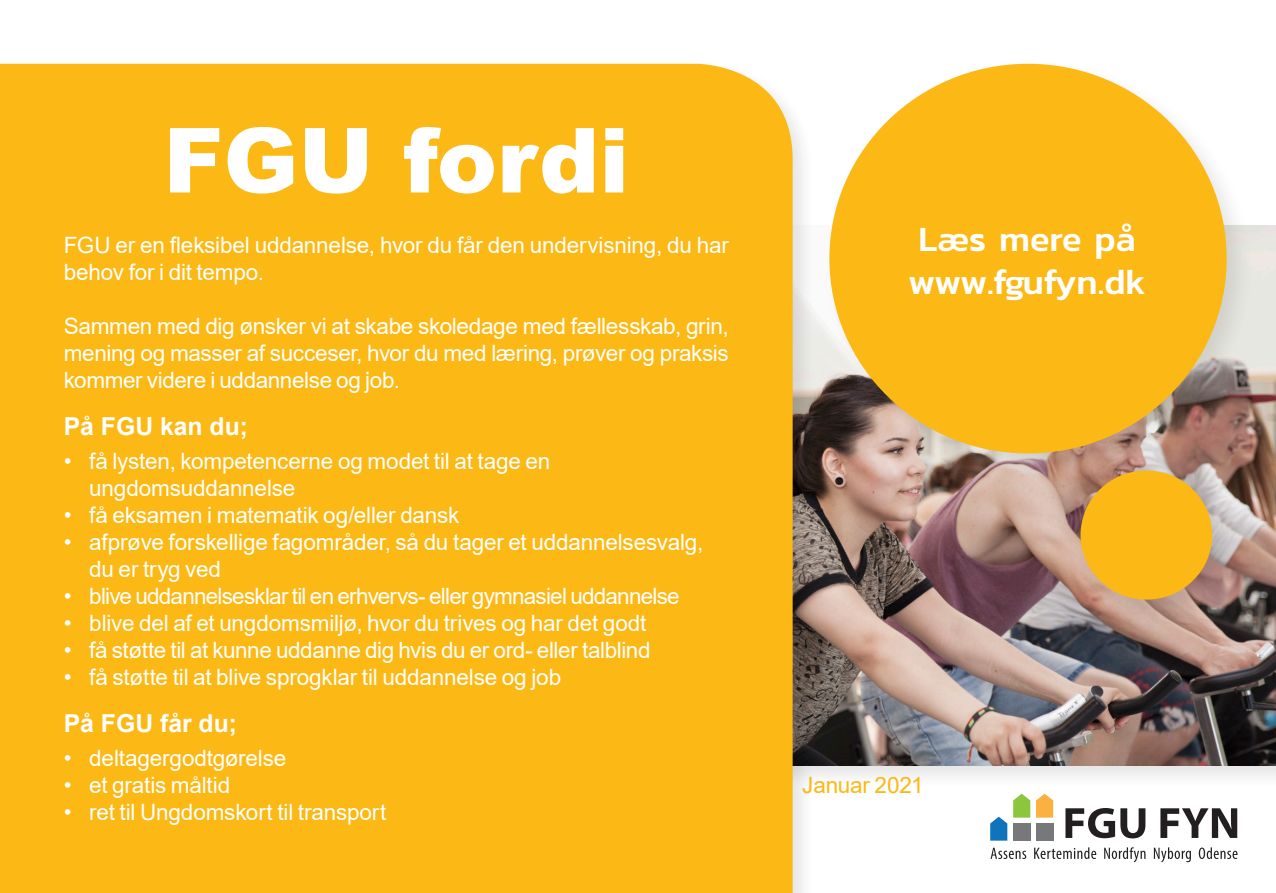
<style>
.page{position:relative;width:1276px;height:893px;background:#fff}
.page>*{position:absolute;margin:0;border:0;box-sizing:border-box;transform-origin:0 0}
.Rubrik{font:900 90px "Arial";color:#fff}
.Bobletekst{font:500 36px "Kanit";letter-spacing:-.035em;color:#fff}
.Bobletekst-2{font:500 36px "Kanit";color:#fff}
.Mellemrubrik{font:700 24.75px "Arial";color:#fff}
.Brød_uden_space{font:22.5px/27px "Arial";letter-spacing:-.01em;color:#fff}
.Brød{font:22.5px/27px "Arial";letter-spacing:-.01em;color:#fff}
.Brød_uden_space-2{font:22.5px "Arial";letter-spacing:-.035em;color:#fff}
.Brød_uden_space-3{font:22.5px "Arial";letter-spacing:-.01em;color:#fcb814}
</style>
<div class="page">
<div style="left:729px;top:221px;width:547px;height:567px;background:#f4f4f4"></div>
<img style="left:816px;top:226px;width:460px;height:540px">
<div style="left:0;top:59px;width:816px;height:834px;background:#231f20;opacity:.11"></div>
<div style="left:0;top:64px;width:792px;height:829px;background:#fcb814"></div>
<div style="left:823px;top:58px;width:432px;height:424px;background:#231f20;opacity:.11"></div>
<div style="left:829px;top:64px;width:397px;height:389px;background:#fcb814;border-radius:50%"></div>
<div style="left:1074px;top:464px;width:166px;height:164px;background:#231f20;opacity:.11"></div>
<div style="left:1080px;top:470px;width:132px;height:130px;background:#fcb814;border-radius:50%"></div>
<svg style="left:1065px;top:808px;width:80px;height:30px"></svg>
<svg style="left:1160px;top:808px;width:77px;height:30px"></svg>
<svg style="left:990px;top:848px;width:36px;height:11px"></svg>
<svg style="left:1034px;top:847px;width:62px;height:12px"></svg>
<svg style="left:1104px;top:847px;width:41px;height:15px"></svg>
<svg style="left:1154px;top:847px;width:37px;height:15px"></svg>
<svg style="left:1198px;top:847px;width:7px;height:12px"></svg>
<svg style="left:1200px;top:847px;width:37px;height:12px"></svg>
<div style="left:1036px;top:823px;width:17px;height:17px;background:#76787b"></div>
<svg style="left:1013px;top:794px;width:17px;height:24px"></svg>
<svg style="left:1036px;top:794px;width:17px;height:24px"></svg>
<svg style="left:990px;top:817px;width:17px;height:24px"></svg>
<div style="left:1013px;top:823px;width:17px;height:17px;background:#76787b"></div>
<p class="Rubrik" style="left:163px;top:95px;width:467px">FGU fordi</p>
<p class="Brød" style="left:64px;top:231px;width:666px">FGU er en fleksibel uddannelse, hvor du får den undervisning, du har behov for i dit tempo.</p>
<p class="Brød_uden_space" style="left:64px;top:312px;width:666px;text-align:justify">Sammen med dig ønsker vi at skabe skoledage med fællesskab, grin, mening og masser af succeser, hvor du med læring, prøver og praksis kommer videre i uddannelse og job.</p>
<p class="Mellemrubrik" style="left:64px;top:409px;width:186px">På FGU kan du;</p>
<p class="Brød_uden_space" style="left:89px;top:447px;width:462px;text-indent:-26px">• få lysten, kompetencerne og modet til at tage en ungdomsuddannelse</p>
<p class="Brød_uden_space" style="left:64px;top:501px;width:397px">• få eksamen i matematik og/eller dansk</p>
<p class="Brød_uden_space" style="left:89px;top:528px;width:615px;text-indent:-26px">• afprøve forskellige fagområder, så du tager et uddannelsesvalg, du er tryg ved</p>
<p class="Brød_uden_space-2" style="left:64px;top:580px;width:617px">• blive uddannelsesklar til en erhvervs- eller gymnasiel uddannelse</p>
<p class="Brød_uden_space" style="left:64px;top:609px;width:584px">• blive del af et ungdomsmiljø, hvor du trives og har det godt</p>
<p class="Brød_uden_space" style="left:64px;top:636px;width:588px">• få støtte til at kunne uddanne dig hvis du er ord- eller talblind</p>
<p class="Brød_uden_space" style="left:64px;top:663px;width:499px">• få støtte til at blive sprogklar til uddannelse og job</p>
<p class="Mellemrubrik" style="left:64px;top:706px;width:175px">På FGU får du;</p>
<p class="Brød_uden_space" style="left:64px;top:744px;width:224px">• deltagergodtgørelse</p>
<p class="Brød_uden_space" style="left:64px;top:771px;width:168px">• et gratis måltid</p>
<p class="Brød_uden_space" style="left:64px;top:798px;width:324px">• ret til Ungdomskort til transport</p>
<p class="Bobletekst-2" style="left:918px;top:212px;width:219px">Læs mere på</p>
<p class="Bobletekst" style="left:908px;top:254px;width:240px">www.fgufyn.dk</p>
<p class="Brød_uden_space-3" style="left:802px;top:769px;width:123px">Januar 2021</p>
</div>
